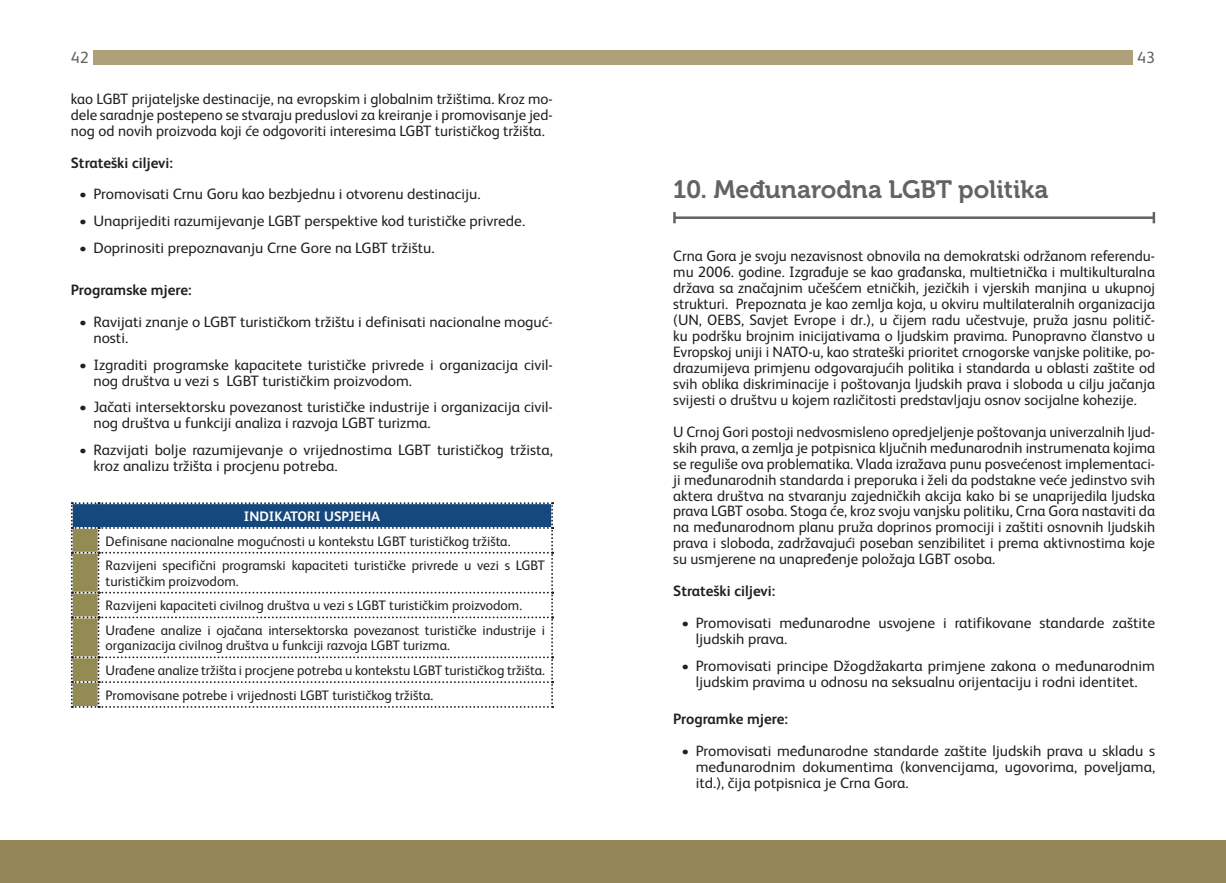
<style>
.page{position:relative;width:1226px;height:883px;background:#fff}
.page>*{position:absolute;margin:0;border:0;box-sizing:border-box;transform-origin:0 0}
.t1{font:25px "Museo 700";color:#636366}
.t2{font:16.25px "FS Albert";color:#636366}
.t3{font:15px/15.9px "FS Albert";color:#231f20}
.t4{font:700 15px "FS Albert";color:#231f20}
.t5{font:13.75px/24.8px "FS Albert";color:#231f20}
.t6{font:700 13.75px "FS Albert";color:#fff}
</style>
<div class="page">
<div style="left:0;top:840px;width:613px;height:42px;background:#948556"></div>
<div style="left:94px;top:50px;width:519px;height:15px;background:#ada078"></div>
<div style="left:613px;top:840px;width:612px;height:42px;background:#948556"></div>
<div style="left:613px;top:50px;width:519px;height:15px;background:#ada078"></div>
<svg style="left:71px;top:502px;width:482px;height:205px"></svg>
<hr style="left:674px;top:216px;width:480px;height:3px;background:#636366">
<svg style="left:673px;top:212px;width:3px;height:11px"></svg>
<svg style="left:1153px;top:212px;width:2px;height:11px"></svg>
<p class="t2" style="left:71px;top:48px;width:19px">42</p>
<p class="t2" style="left:1137px;top:48px;width:19px">43</p>
<p class="t3" style="left:71px;top:91px;width:483px;text-align:justify">kao LGBT prijateljske destinacije, na evropskim i globalnim tržištima. Kroz mo&shy;dele saradnje postepeno se stvaraju preduslovi za kreiranje i promovisanje jed&shy;nog od novih proizvoda koji će odgovoriti interesima LGBT turističkog tržišta.</p>
<p class="t4" style="left:71px;top:154px;width:104px">Strateški ciljevi:</p>
<p class="t3" style="left:79px;top:186px;width:403px">• Promovisati Crnu Goru kao bezbjednu i otvorenu destinaciju.</p>
<p class="t3" style="left:79px;top:213px;width:447px">• Unaprijediti razumijevanje LGBT perspektive kod turističke privrede.</p>
<p class="t3" style="left:79px;top:239px;width:357px">• Doprinositi prepoznavanju Crne Gore na LGBT tržištu.</p>
<p class="t4" style="left:71px;top:281px;width:122px">Programske mjere:</p>
<p class="t3" style="left:93px;top:314px;width:461px;text-indent:-14px">• Ravijati znanje o LGBT turističkom tržištu i definisati nacionalne moguć&shy;nosti.</p>
<p class="t3" style="left:93px;top:356px;width:461px;text-indent:-14px">• Izgraditi programske kapacitete turističke privrede i organizacija civil&shy;nog društva u vezi s LGBT turističkim proizvodom.</p>
<p class="t3" style="left:93px;top:399px;width:461px;text-indent:-14px">• Jačati intersektorsku povezanost turističke industrije i organizacija civil&shy;nog društva u funkciji analiza i razvoja LGBT turizma.</p>
<p class="t3" style="left:93px;top:441px;width:461px;text-indent:-14px">• Razvijati bolje razumijevanje o vrijednostima LGBT turističkog tržista, kroz analizu tržišta i procjenu potreba.</p>
<p class="t6" style="left:244px;top:508px;width:138px">INDIKATORI USPJEHA</p>
<p class="t5" style="left:106px;top:528px;width:441px">Definisane nacionalne mogućnosti u kontekstu LGBT turističkog tržišta.<br>Razvijeni specifični programski kapaciteti turističke privrede u vezi s LGBT</p>
<p class="t5" style="left:106px;top:568px;width:441px">turističkim proizvodom.<br>Razvijeni kapaciteti civilnog društva u vezi s LGBT turističkim proizvodom.<br>Urađene analize i ojačana intersektorska povezanost turističke industrije i</p>
<p class="t5" style="left:106px;top:633px;width:441px">organizacija civilnog društva u funkciji razvoja LGBT turizma.<br>Urađene analize tržišta i procjene potreba u kontekstu LGBT turističkog tržišta.<br>Promovisane potrebe i vrijednosti LGBT turističkog tržišta.</p>
<h1 class="t1" style="left:673px;top:175px;width:377px">10. Međunarodna LGBT politika</h1>
<p class="t3" style="left:673px;top:248px;width:483px;text-align:justify">Crna Gora je svoju nezavisnost obnovila na demokratski održanom referendu&shy;mu 2006. godine. Izgrađuje se kao građanska, multietnička i multikulturalna država sa značajnim učešćem etničkih, jezičkih i vjerskih manjina u ukupnoj strukturi. Prepoznata je kao zemlja koja, u okviru multilateralnih organizacija (UN, OEBS, Savjet Evrope i dr.), u čijem radu učestvuje, pruža jasnu politič&shy;ku podršku brojnim inicijativama o ljudskim pravima. Punopravno članstvo u Evropskoj uniji i NATO-u, kao strateški prioritet crnogorske vanjske politike, po&shy;drazumijeva primjenu odgovarajućih politika i standarda u oblasti zaštite od svih oblika diskriminacije i poštovanja ljudskih prava i sloboda u cilju jačanja svijesti o društvu u kojem različitosti predstavljaju osnov socijalne kohezije.</p>
<p class="t3" style="left:673px;top:423px;width:483px;text-align:justify">U Crnoj Gori postoji nedvosmisleno opredjeljenje poštovanja univerzalnih ljud&shy;skih prava, a zemlja je potpisnica ključnih međunarodnih instrumenata kojima se reguliše ova problematika. Vlada izražava punu posvećenost implementaci&shy;ji međunarodnih standarda i preporuka i želi da podstakne veće jedinstvo svih aktera društva na stvaranju zajedničkih akcija kako bi se unaprijedila ljudska prava LGBT osoba. Stoga će, kroz svoju vanjsku politiku, Crna Gora nastaviti da na međunarodnom planu pruža doprinos promociji i zaštiti osnovnih ljudskih prava i sloboda, zadržavajući poseban senzibilitet i prema aktivnostima koje su usmjerene na unapređenje položaja LGBT osoba.</p>
<p class="t4" style="left:673px;top:582px;width:104px">Strateški ciljevi:</p>
<p class="t3" style="left:696px;top:615px;width:461px;text-indent:-14px">• Promovisati međunarodne usvojene i ratifikovane standarde zaštite ljudskih prava.</p>
<p class="t3" style="left:682px;top:657px;width:475px;text-align:center">• Promovisati principe Džogdžakarta primjene zakona o međunarodnim ljudskim pravima u odnosu na seksualnu orijentaciju i rodni identitet.</p>
<p class="t4" style="left:673px;top:710px;width:116px">Programke mjere:</p>
<p class="t3" style="left:696px;top:742px;width:461px;text-align:justify;text-indent:-14px">• Promovisati međunarodne standarde zaštite ljudskih prava u skladu s međunarodnim dokumentima (konvencijama, ugovorima, poveljama, itd.), čija potpisnica je Crna Gora.</p>
</div>
